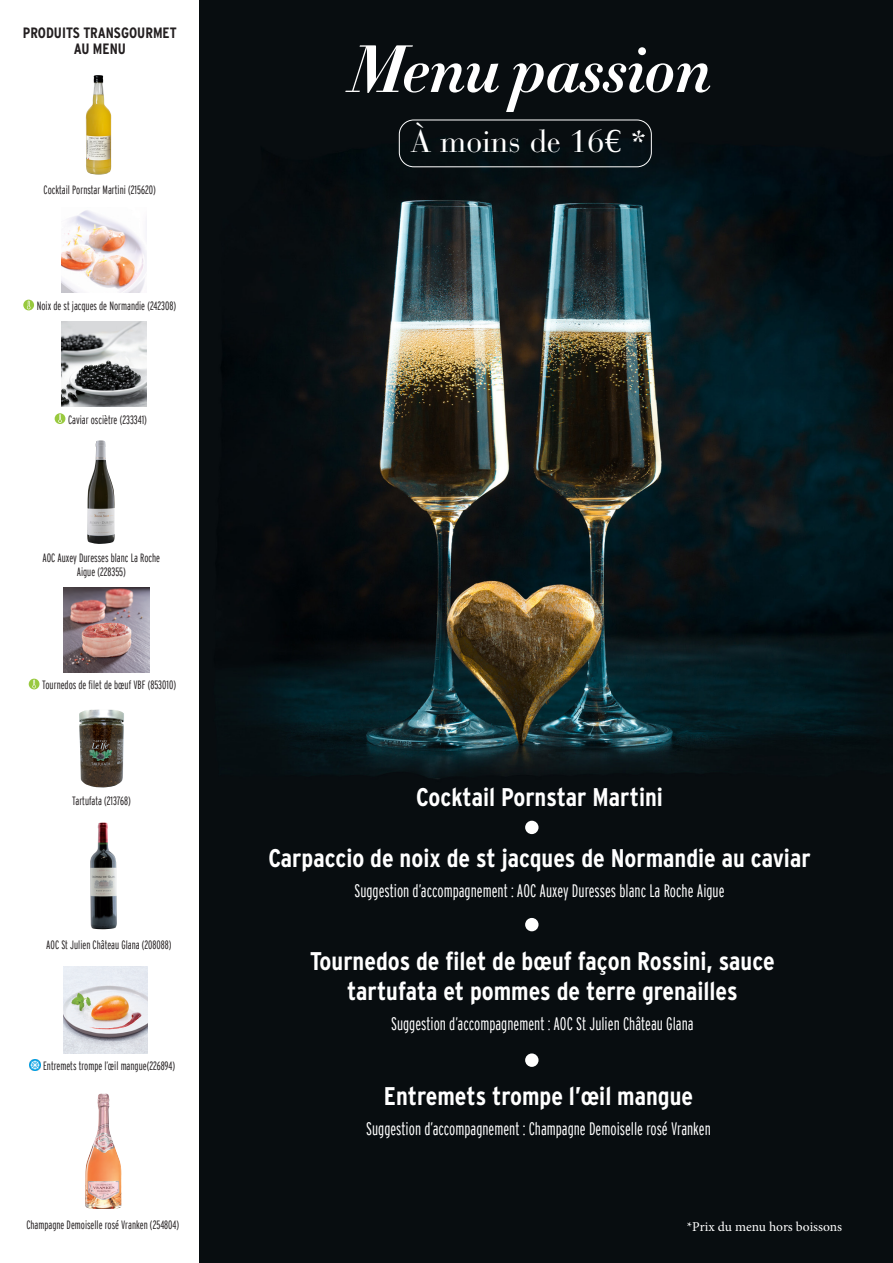
<style>
.page{position:relative;width:893px;height:1263px;background:#fff}
.page>*{position:absolute;margin:0;border:0;box-sizing:border-box;transform-origin:0 0}
.t1{font:65.7px "Didot HTF B11 Bold Ital";letter-spacing:-.02em;color:#fff}
.t2{font:31.5px "Bauer Bodoni Std";color:#fff}
._527514_Commentaires{font:700 condensed 25.5px/30.2px "Interstate";color:#fff;text-align:center}
._527514_Commentaires-2{font:300 extra-condensed 18px "Interstate";color:#fff}
._755012_Descriptif_2{font:700 condensed 15px "Interstate";color:#231f20}
.t3{font:13.5px "Minion Pro";letter-spacing:-.005em;color:#fff}
._755012_Descriptif_2-2{font:300 extra-condensed 12px/13.5px "Interstate";color:#231f20;text-align:center}
</style>
<div class="page">
<img style="left:63px;top:966px;width:84px;height:87px">
<img style="left:79px;top:709px;width:45px;height:78px">
<img style="left:63px;top:587px;width:86px;height:85px">
<img style="left:61px;top:210px;width:85px;height:83px">
<img style="left:200px;top:0;width:693px;height:1263px">
<div style="left:23px;top:300px;width:11px;height:10px;background:#98c93e;border-radius:50%"></div>
<svg style="left:27px;top:301px;width:3px;height:8px"></svg>
<div style="left:55px;top:413px;width:10px;height:11px;background:#98c93e;border-radius:50%"></div>
<svg style="left:58px;top:414px;width:4px;height:9px"></svg>
<svg style="left:30px;top:1060px;width:10px;height:10px"></svg>
<div style="left:29px;top:679px;width:10px;height:10px;background:#98c93e;border-radius:50%"></div>
<svg style="left:32px;top:680px;width:4px;height:8px"></svg>
<div style="left:525px;top:821px;width:13px;height:13px;background:#fff;border-radius:50%"></div>
<div style="left:525px;top:918px;width:13px;height:13px;background:#fff;border-radius:50%"></div>
<div style="left:525px;top:1053px;width:13px;height:14px;background:#fff;border-radius:50%"></div>
<img style="left:61px;top:321px;width:85px;height:85px">
<img style="left:87px;top:440px;width:28px;height:104px">
<img style="left:85px;top:75px;width:27px;height:100px">
<img style="left:90px;top:822px;width:27px;height:107px">
<img style="left:85px;top:1093px;width:37px;height:116px">
<div style="left:399px;top:120px;width:252px;height:47px;border:1px solid #fff;border-radius:14px"></div>
<p class="_755012_Descriptif_2" style="left:23px;top:24px;width:155px">PRODUITS TRANSGOURMET</p>
<p class="_755012_Descriptif_2" style="left:74px;top:41px;width:54px">AU MENU</p>
<p class="_755012_Descriptif_2-2" style="left:44px;top:182px;width:114px">Cocktail Pornstar Martini (215620)</p>
<p class="_755012_Descriptif_2-2" style="left:37px;top:299px;width:141px">Noix de st jacques de Normandie (242308)</p>
<p class="_755012_Descriptif_2-2" style="left:68px;top:413px;width:80px">Caviar osciètre (233341)</p>
<p class="_755012_Descriptif_2-2" style="left:42px;top:551px;width:119px">AOC Auxey Duresses blanc La Roche<br>Aigue (228355)</p>
<p class="_755012_Descriptif_2-2" style="left:42px;top:678px;width:135px">Tournedos de filet de bœuf VBF (853010)</p>
<p class="_755012_Descriptif_2-2" style="left:72px;top:794px;width:60px">Tartufata (213768)</p>
<p class="_755012_Descriptif_2-2" style="left:46px;top:938px;width:127px">AOC St Julien Château Glana (208088)</p>
<p class="_755012_Descriptif_2-2" style="left:43px;top:1059px;width:134px">Entremets trompe l’œil mangue(226894)</p>
<p class="_755012_Descriptif_2-2" style="left:26px;top:1217px;width:154px">Champagne Demoiselle rosé Vranken (254804)</p>
<p class="t1" style="left:349px;top:28px;width:364px">Menu passion</p>
<p class="t2" style="left:410px;top:123px;width:238px">À moins de 16€ *</p>
<p class="_527514_Commentaires" style="left:416px;top:782px;width:248px">Cocktail Pornstar Martini</p>
<p class="_527514_Commentaires" style="left:268px;top:843px;width:544px">Carpaccio de noix de st jacques de Normandie au caviar</p>
<p class="_527514_Commentaires-2" style="left:354px;top:880px;width:372px">Suggestion d’accompagnement : AOC Auxey Duresses blanc La Roche Aigue</p>
<p class="_527514_Commentaires" style="left:310px;top:946px;width:466px">Tournedos de filet de bœuf façon Rossini, sauce tartufata et pommes de terre grenailles</p>
<p class="_527514_Commentaires-2" style="left:391px;top:1014px;width:304px">Suggestion d’accompagnement : AOC St Julien Château Glana</p>
<p class="_527514_Commentaires" style="left:384px;top:1081px;width:311px">Entremets trompe l’œil mangue</p>
<p class="_527514_Commentaires-2" style="left:366px;top:1118px;width:346px">Suggestion d’accompagnement : Champagne Demoiselle rosé Vranken</p>
<p class="t3" style="left:687px;top:1217px;width:157px">*Prix du menu hors boissons</p>
</div>
